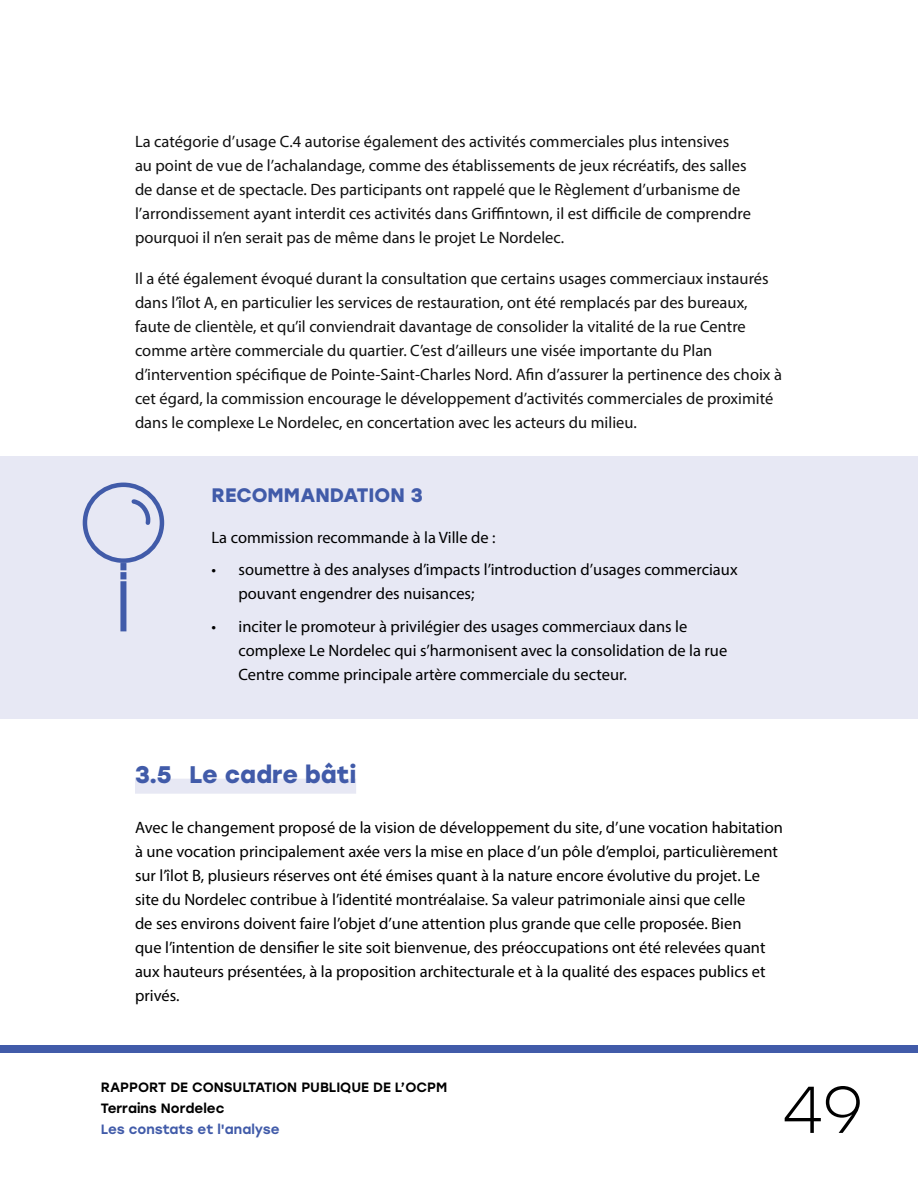
<style>
.page{position:relative;width:918px;height:1188px;background:#fff}
.page>*{position:absolute;margin:0;border:0;box-sizing:border-box;transform-origin:0 0}
.t1{font:300 66px "Stolzl";color:#000}
.Sous-titre{font:700 24px "Stolzl";color:#415ba9}
.Recommandation{font:700 19.5px "Stolzl";color:#415ba9}
.t2{font:16.5px/24px "Myriad Variable Concept";color:#111}
.Recommandation-2{font:16.5px/24px "Myriad Variable Concept";color:#000}
.t3{font:500 13.5px/21px "Stolzl";color:#000}
.t4{font:500 13.5px "Stolzl";color:#415ba9}
.s1{color:#1f1f1f}
</style>
<div class="page">
<div style="left:0;top:1046px;width:918px;height:7px;background:#415ba9"></div>
<div style="left:0;top:456px;width:918px;height:263px;background:#e7e8f4"></div>
<div style="left:83px;top:483px;width:81px;height:80px;border:4px solid #415ba9;border-radius:50%"></div>
<div style="left:120px;top:563px;width:6px;height:7px;background:#415ba9"></div>
<div style="left:120px;top:572px;width:6px;height:7px;background:#415ba9"></div>
<div style="left:120px;top:581px;width:6px;height:50px;background:#415ba9"></div>
<svg style="left:129px;top:496px;width:24px;height:550px"></svg>
<div style="left:135px;top:779px;width:221px;height:15px;background:#e7e8f4"></div>
<p class="t2" style="left:135px;top:130px;width:618px">La catégorie d’usage C.4 autorise également des activités commerciales plus intensives<br>au point de vue de l’achalandage, comme des établissements de jeux récréatifs, des salles de danse et de spectacle. Des participants ont rappelé que le Règlement d’urbanisme de l’arrondis<span class="s1">sement</span> ayant interdit ces activités dans Griffintown, il est difficile de comprendre pourquoi il n’en serait pas de même dans le projet Le Nordelec.</p>
<p class="t2" style="left:135px;top:267px;width:649px">Il a été également évoqué durant la consultation que certains usages commerciaux instaurés dans l’îlot A, en particulier les services de restauration, ont été remplacés par des bureaux, faute de clientèle, et qu’il conviendrait davantage de consolider la vitalité de la rue Centre comme artère commerciale du quartier. C’est d’ailleurs une visée importante du Plan d’intervention spécifique de Pointe-Saint-Charles Nord. Afin d’assurer la pertinence des choix à cet égard, la commission encourage le développement d’activités commerciales de proximité dans le complexe Le Nordelec, en concertation avec les acteurs du milieu.</p>
<h5 class="Recommandation" style="left:212px;top:481px;width:213px">RECOMMANDATION 3</h5>
<h5 class="Recommandation-2" style="left:212px;top:525px;width:286px">La commission recommande à la Ville de :</h5>
<h5 class="Recommandation-2" style="left:239px;top:558px;width:501px;text-indent:-27px">• soumettre à des analyses d’impacts l’introduction d’usages commerciaux pouvant engendrer des nuisances;</h5>
<h5 class="Recommandation-2" style="left:239px;top:614px;width:490px;text-indent:-27px">• inciter le promoteur à privilégier des usages commerciaux dans le complexe Le Nordelec qui s’harmonisent avec la consolidation de la rue<br>Centre comme principale artère commerciale du secteur.</h5>
<h3 class="Sous-titre" style="left:135px;top:757px;width:223px">3.5 Le cadre bâti</h3>
<p class="Recommandation-2" style="left:135px;top:815px;width:650px">Avec le changement proposé de la vision de développement du site, d’une vocation habitation à une vocation principalement axée vers la mise en place d’un pôle d’emploi, particulièrement sur l’îlot B, plusieurs réserves ont été émises quant à la nature encore évolutive du projet. Le site du Nordelec contribue à l’identité montréalaise. Sa valeur patrimoniale ainsi que celle<br>de ses environs doivent faire l’objet d’une attention plus grande que celle proposée. Bien<br>que l’intention de densifier le site soit bienvenue, des préoccupations ont été relevées quant aux hauteurs présentées, à la proposition architecturale et à la qualité des espaces publics et privés.</p>
<p class="t3" style="left:101px;top:1077px;width:348px">RAPPORT DE CONSULTATION PUBLIQUE DE L’OCPM<br>Terrains Nordelec</p>
<p class="t4" style="left:101px;top:1120px;width:180px">Les constats et l'analyse</p>
<h1 class="t1" style="left:782px;top:1065px;width:82px">49</h1>
</div>
